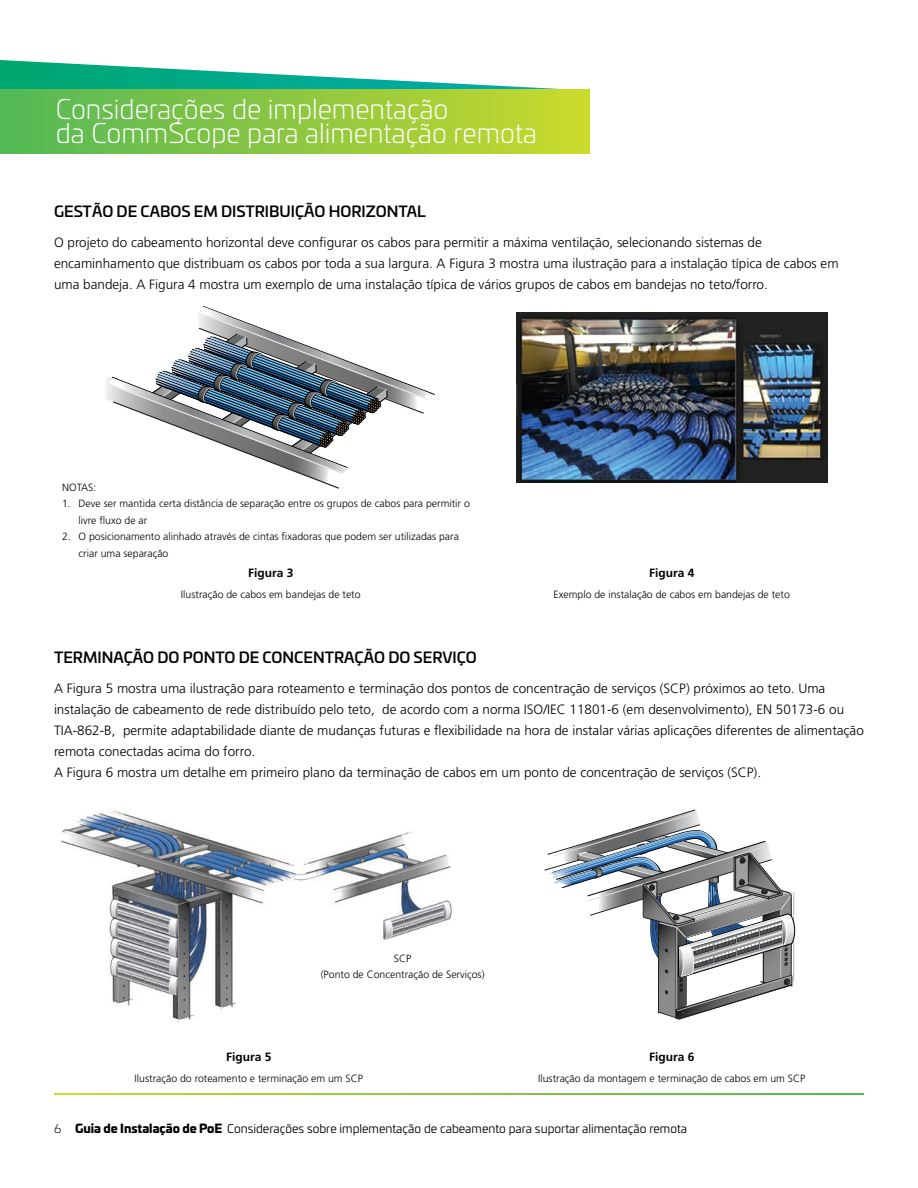
<style>
.page{position:relative;width:918px;height:1188px;background:#fff}
.page>*{position:absolute;margin:0;border:0;box-sizing:border-box;transform-origin:0 0}
.t1{font:300 27px/24px "Univia Pro";color:#fff}
.t2{font:500 15px "Univia Pro";color:#000}
.t3{font:300 13.5px/21px "Frutiger LT Std";color:#000}
.t4{font:12px "Univia Pro";color:#000}
.t5{font:700 12px "Frutiger LT Std";color:#000}
.t6{font:300 10.5px/16.5px "Frutiger LT Std";color:#000}
.s1{font-weight:300}
.s2{font-weight:900}
</style>
<div class="page">
<svg style="left:54px;top:1093px;width:810px;height:2px"></svg>
<img style="left:516px;top:312px;width:311px;height:171px">
<svg style="left:0;top:60px;width:590px;height:30px"></svg>
<div style="left:0;top:90px;width:590px;height:63px;background:linear-gradient(to right,#53b756,#c9d92d)"></div>
<svg style="left:105px;top:306px;width:330px;height:183px"></svg>
<svg style="left:544px;top:809px;width:251px;height:211px"></svg>
<img style="left:61px;top:810px;width:391px;height:212px">
<h1 class="t1" style="left:56px;top:96px;width:483px">Considerações de implementação<br>da CommScope para alimentação remota</h1>
<p class="t2" style="left:54px;top:200px;width:373px">GESTÃO DE CABOS EM DISTRIBUIÇÃO HORIZONTAL</p>
<p class="t3" style="left:54px;top:232px;width:786px">O projeto do cabeamento horizontal deve configurar os cabos para permitir a máxima ventilação, selecionando sistemas de encaminhamento que distribuam os cabos por toda a sua largura. A Figura 3 mostra uma ilustração para a instalação típica de cabos em uma bandeja. A Figura 4 mostra um exemplo de uma instalação típica de vários grupos de cabos em bandejas no teto/forro.</p>
<p class="t6" style="left:62px;top:479px;width:36px">NOTAS:</p>
<p class="t6" style="left:79px;top:496px;width:393px;text-indent:-16px">1. Deve ser mantida certa distância de separação entre os grupos de cabos para permitir o livre fluxo de ar</p>
<p class="t6" style="left:79px;top:529px;width:382px;text-indent:-16px">2. O posicionamento alinhado através de cintas fixadoras que podem ser utilizadas para criar uma separação</p>
<p class="t5" style="left:248px;top:566px;width:47px">Figura 3</p>
<p class="t6" style="left:181px;top:586px;width:181px">Ilustração de cabos em bandejas de teto</p>
<p class="t5" style="left:649px;top:566px;width:47px">Figura 4</p>
<p class="t6" style="left:554px;top:586px;width:238px">Exemplo de instalação de cabos em bandejas de teto</p>
<p class="t2" style="left:54px;top:646px;width:424px">TERMINAÇÃO DO PONTO DE CONCENTRAÇÃO DO SERVIÇO</p>
<p class="t3" style="left:54px;top:678px;width:811px">A Figura 5 mostra uma ilustração para roteamento e terminação dos pontos de concentração de serviços (SCP) próximos ao teto. Uma instalação de cabeamento de rede distribuído pelo teto, de acordo com a norma ISO/IEC 11801-6 (em desenvolvimento), EN 50173-6 ou TIA-862-B, permite adaptabilidade diante de mudanças futuras e flexibilidade na hora de instalar várias aplicações diferentes de alimentação remota conectadas acima do forro.<br>A Figura 6 mostra um detalhe em primeiro plano da terminação de cabos em um ponto de concentração de serviços (SCP).</p>
<p class="t6" style="left:321px;top:950px;width:165px;text-align:center">SCP<br>(Ponto de Concentração de Serviços)</p>
<p class="t5" style="left:226px;top:1050px;width:47px">Figura 5</p>
<p class="t6" style="left:135px;top:1070px;width:230px">Ilustração do roteamento e terminação em um SCP</p>
<p class="t5" style="left:649px;top:1050px;width:47px">Figura 6</p>
<p class="t6" style="left:538px;top:1070px;width:269px">Ilustração da montagem e terminação de cabos em um SCP</p>
<p class="t4" style="left:54px;top:1120px;width:635px"><span class="s1">6</span> <span class="s2">Guia de Instalação de PoE</span> Considerações sobre implementação de cabeamento para suportar alimentação remota</p>
</div>
